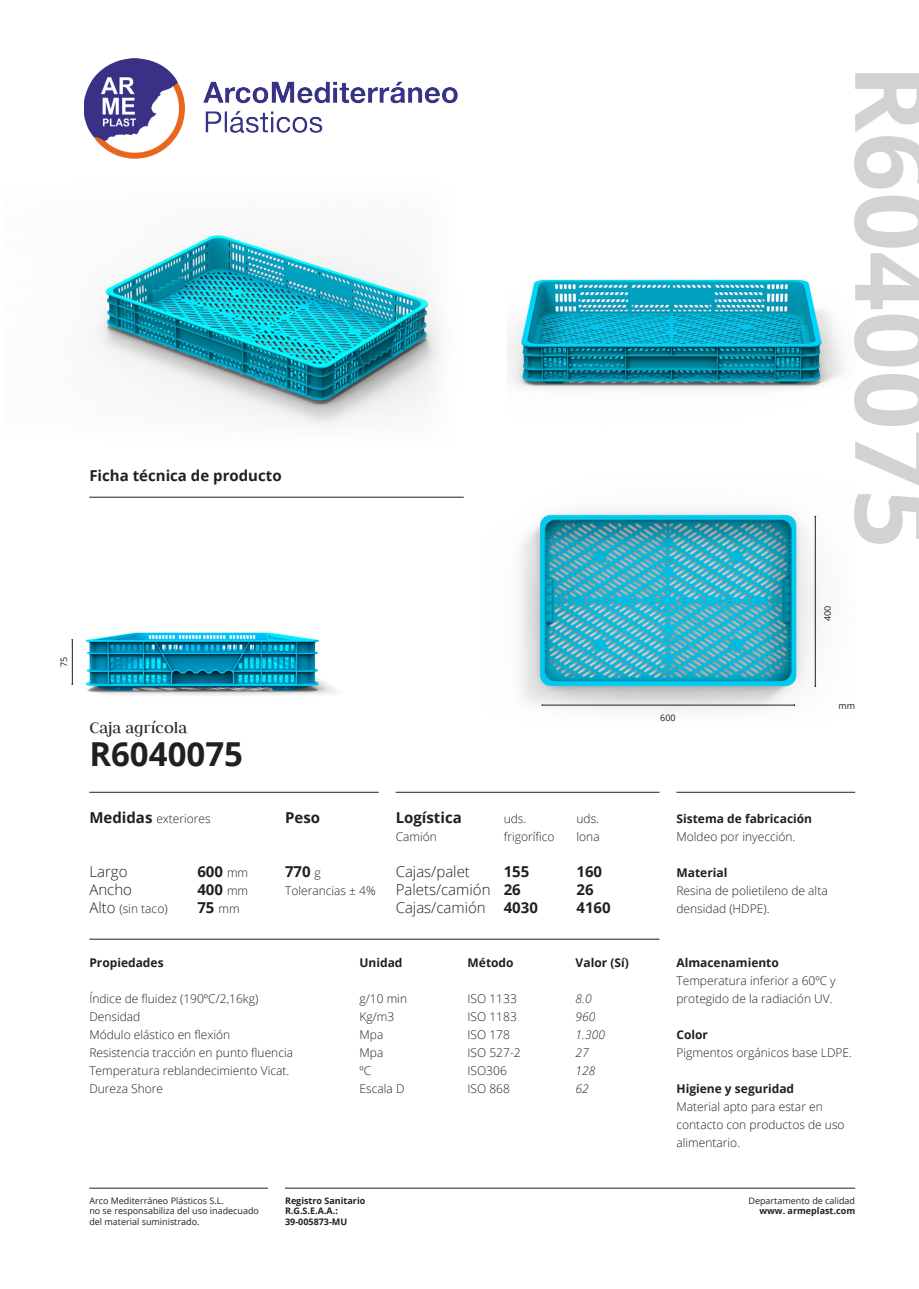
<style>
.page{position:relative;width:919px;height:1289px;background:#fff}
.page>*{position:absolute;margin:0;border:0;box-sizing:border-box;transform-origin:0 0}
.t1{font:700 104.1px "Open Sans";color:#d1d2d4}
.t2{font:700 33px "Open Sans";color:#231f20}
.t3{font:18px "Judson";color:#231f20}
.t4{font:700 15px "Open Sans";color:#231f20}
.t5{font:300 15px "Open Sans";color:#231f20}
.t6{font:300 12px/18px "Open Sans";color:#231f20}
.t7{font:700 12px "Open Sans";color:#231f20}
.t8{font:italic 300 12px "Open Sans";color:#231f20}
.t9{font:9px/10.8px "Open Sans";color:#231f20}
.t10{font:700 9px "Open Sans";color:#231f20}
.s1{font-weight:700;font-size:15px}
.s2{font-weight:300;font-size:12px}
.s3{font-size:15px}
.s4{font-weight:700}
</style>
<div class="page">
<img style="left:71px;top:632px;width:266px;height:64px">
<img style="left:507px;top:279px;width:336px;height:110px">
<hr style="left:89px;top:938px;width:570px;height:1px;background:#231f20">
<hr style="left:285px;top:1187px;width:570px;height:1px;background:#231f20">
<hr style="left:89px;top:791px;width:289px;height:1px;background:#231f20">
<hr style="left:395px;top:791px;width:264px;height:1px;background:#231f20">
<hr style="left:89px;top:497px;width:374px;height:1px;background:#231f20">
<hr style="left:676px;top:791px;width:179px;height:1px;background:#231f20">
<hr style="left:89px;top:1187px;width:179px;height:1px;background:#231f20">
<img style="left:97px;top:235px;width:344px;height:190px">
<img style="left:520px;top:509px;width:297px;height:202px">
<img style="left:84px;top:58px;width:374px;height:101px">
<hr style="left:542px;top:705px;width:252px;height:1px;background:#231f20">
<hr style="left:815px;top:516px;width:1px;height:170px;background:#231f20">
<hr style="left:72px;top:639px;width:1px;height:45px;background:#231f20">
<p class="t4" style="left:89px;top:465px;width:194px">Ficha técnica de producto</p>
<p class="t9" style="left:58px;top:667px;width:12px;rotate:-90deg">75</p>
<p class="t3" style="left:89px;top:717px;width:99px">Caja agrícola</p>
<p class="t2" style="left:89px;top:731px;width:155px">R6040075</p>
<p class="t6" style="left:89px;top:809px;width:123px"><span class="s1">Medidas</span> exteriores</p>
<p class="t5" style="left:89px;top:861px;width:40px">Largo</p>
<p class="t4" style="left:197px;top:861px;width:52px">600 <span class="s2">mm</span></p>
<p class="t5" style="left:89px;top:879px;width:44px">Ancho</p>
<p class="t4" style="left:197px;top:879px;width:52px">400 <span class="s2">mm</span></p>
<p class="t6" style="left:89px;top:899px;width:80px"><span class="s3">Alto</span> (sin taco)</p>
<p class="t4" style="left:197px;top:897px;width:44px">75 <span class="s2">mm</span></p>
<p class="t4" style="left:285px;top:807px;width:37px">Peso</p>
<p class="t4" style="left:285px;top:861px;width:37px">770 <span class="s2">g</span></p>
<p class="t6" style="left:285px;top:881px;width:92px">Tolerancias ± 4%</p>
<p class="t4" style="left:395px;top:807px;width:68px">Logística</p>
<p class="t6" style="left:503px;top:809px;width:24px">uds.</p>
<p class="t6" style="left:395px;top:827px;width:43px">Camión</p>
<p class="t6" style="left:503px;top:827px;width:52px">frigorífico</p>
<p class="t5" style="left:395px;top:861px;width:76px">Cajas/palet</p>
<p class="t4" style="left:503px;top:861px;width:27px">155</p>
<p class="t5" style="left:395px;top:879px;width:127px">Palets/camión <span class="s4">26</span></p>
<p class="t5" style="left:395px;top:897px;width:144px">Cajas/camión <span class="s4">4030</span></p>
<p class="t6" style="left:576px;top:809px;width:24px">uds.</p>
<p class="t6" style="left:576px;top:827px;width:25px">lona</p>
<p class="t4" style="left:576px;top:861px;width:27px">160</p>
<p class="t4" style="left:576px;top:879px;width:19px">26</p>
<p class="t4" style="left:576px;top:897px;width:36px">4160</p>
<p class="t7" style="left:89px;top:954px;width:76px">Propiedades</p>
<p class="t7" style="left:359px;top:954px;width:45px">Unidad</p>
<p class="t7" style="left:467px;top:954px;width:48px">Método</p>
<p class="t7" style="left:575px;top:954px;width:55px">Valor (Sí)</p>
<p class="t6" style="left:89px;top:989px;width:170px">Índice de fluidez (190ºC/2,16kg)</p>
<p class="t6" style="left:359px;top:989px;width:49px">g/10 min</p>
<p class="t6" style="left:467px;top:989px;width:51px">ISO 1133</p>
<p class="t8" style="left:575px;top:990px;width:18px">8.0</p>
<p class="t6" style="left:89px;top:1007px;width:53px">Densidad</p>
<p class="t6" style="left:359px;top:1007px;width:36px">Kg/m3</p>
<p class="t6" style="left:467px;top:1007px;width:51px">ISO 1183</p>
<p class="t8" style="left:575px;top:1008px;width:21px">960</p>
<p class="t6" style="left:89px;top:1025px;width:142px">Módulo elástico en flexión</p>
<p class="t6" style="left:359px;top:1025px;width:25px">Mpa</p>
<p class="t6" style="left:467px;top:1025px;width:44px">ISO 178</p>
<p class="t8" style="left:575px;top:1026px;width:31px">1.300</p>
<p class="t6" style="left:89px;top:1043px;width:205px">Resistencia tracción en punto fluencia</p>
<p class="t6" style="left:359px;top:1043px;width:25px">Mpa</p>
<p class="t6" style="left:467px;top:1043px;width:55px">ISO 527-2</p>
<p class="t8" style="left:575px;top:1044px;width:15px">27</p>
<p class="t6" style="left:89px;top:1061px;width:201px">Temperatura reblandecimiento Vicat.</p>
<p class="t6" style="left:359px;top:1061px;width:13px">ºC</p>
<p class="t6" style="left:467px;top:1061px;width:41px">ISO306</p>
<p class="t8" style="left:575px;top:1062px;width:21px">128</p>
<p class="t6" style="left:89px;top:1079px;width:75px">Dureza Shore</p>
<p class="t6" style="left:359px;top:1079px;width:46px">Escala D</p>
<p class="t6" style="left:467px;top:1079px;width:44px">ISO 868</p>
<p class="t8" style="left:575px;top:1080px;width:15px">62</p>
<p class="t9" style="left:89px;top:1194px;width:136px">Arco Mediterráneo Plásticos S.L.</p>
<p class="t9" style="left:89px;top:1205px;width:171px">no se responsabiliza del uso inadecuado del material suministrado.</p>
<p class="t10" style="left:285px;top:1193px;width:82px">Registro Sanitario</p>
<p class="t10" style="left:285px;top:1204px;width:54px">R.G.S.E.A.A.:</p>
<p class="t10" style="left:285px;top:1215px;width:64px">39-005873-MU</p>
<p class="t9" style="left:660px;top:711px;width:17px">600</p>
<p class="t1" style="left:966px;top:64px;width:486px;rotate:90deg">R6040075</p>
<p class="t9" style="left:821px;top:620px;width:17px;rotate:-90deg">400</p>
<p class="t9" style="left:838px;top:699px;width:18px">mm</p>
<p class="t7" style="left:676px;top:810px;width:137px">Sistema de fabricación</p>
<p class="t6" style="left:676px;top:827px;width:120px">Moldeo por inyección.</p>
<p class="t7" style="left:676px;top:864px;width:52px">Material</p>
<p class="t6" style="left:676px;top:881px;width:153px">Resina de polietileno de alta densidad (HDPE).</p>
<p class="t7" style="left:676px;top:954px;width:104px">Almacenamiento</p>
<p class="t6" style="left:676px;top:971px;width:161px">Temperatura inferior a 60ºC y protegido de la radiación UV.</p>
<p class="t7" style="left:676px;top:1026px;width:33px">Color</p>
<p class="t6" style="left:676px;top:1043px;width:177px">Pigmentos orgánicos base LDPE.</p>
<p class="t7" style="left:676px;top:1080px;width:119px">Higiene y seguridad</p>
<p class="t6" style="left:676px;top:1097px;width:170px">Material apto para estar en contacto con productos de uso alimentario.</p>
<p class="t9" style="left:748px;top:1194px;width:108px">Departamento de calidad</p>
<p class="t10" style="left:759px;top:1204px;width:97px">www. armeplast.com</p>
</div>
